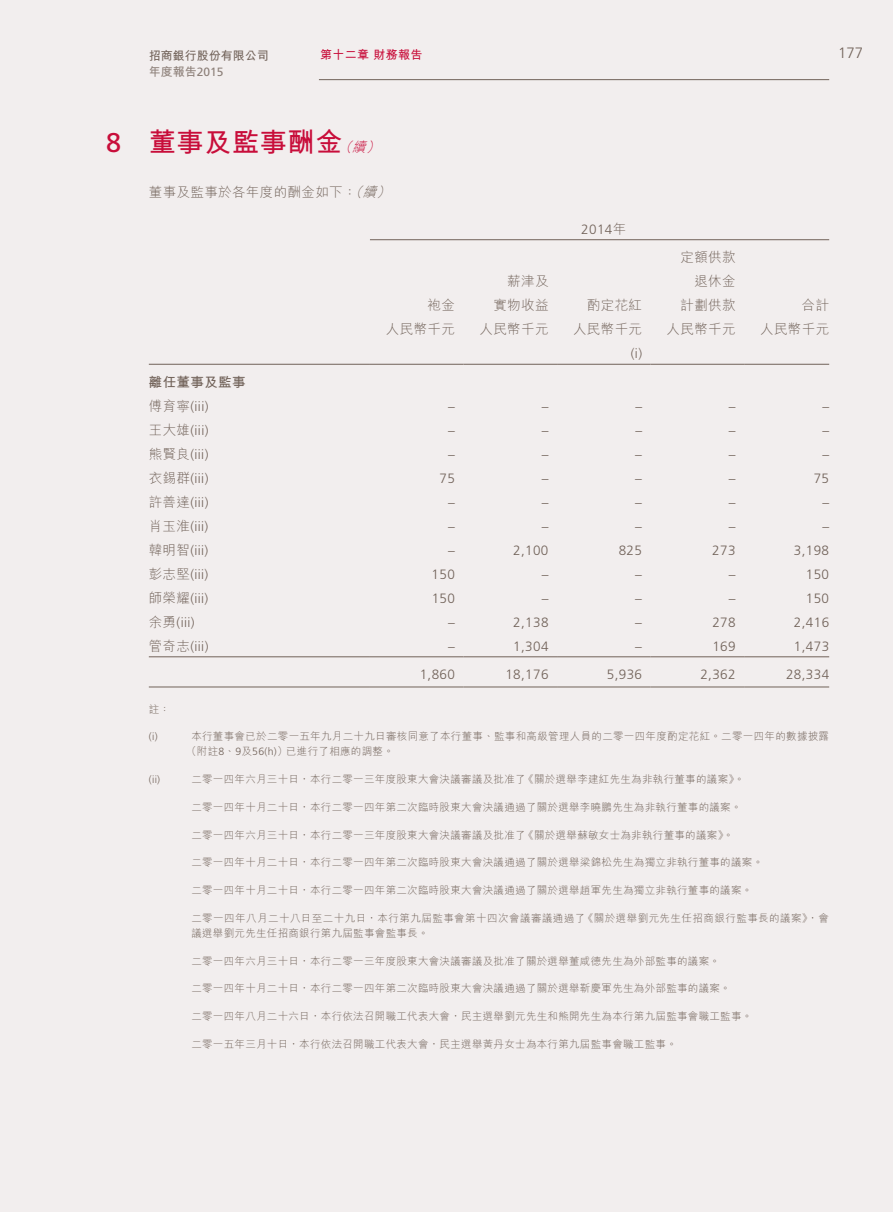
<style>
.page{position:relative;width:893px;height:1212px;background:#f2eeee}
.page>*{position:absolute;margin:0;border:0;box-sizing:border-box;transform-origin:0 0}
.t1{font:700 27px "M Hei HK";letter-spacing:.03em;color:#c80d3a}
.t2{font:300 15px "Frutiger LT Std";color:#716259}
.t3{font:300 13.5px "Frutiger LT Std";letter-spacing:.03em;color:#716259}
.t4{font:300 13.5px/24px "M Hei HK";letter-spacing:.03em;color:#716259;text-align:right}
.t5{font:700 13.5px "M Hei HK";letter-spacing:.03em;color:#716259}
.t6{font:700 12px "M Hei HK";color:#716259}
.t7{font:700 12px "M Hei HK";letter-spacing:.03em;color:#c80d3a}
.t8{font:700 12px "M Hei HK";color:#8c7f78}
.t9{font:300 10.5px/15px "M Hei HK";letter-spacing:.03em;color:#716259}
.t10{font:300 10.5px "Frutiger LT Std";color:#716259}
.s1{font-family:"Frutiger LT Std";font-weight:400}
.s2{font-weight:300;font-style:italic;font-size:13.5px}
.s3{font-style:italic}
.s4{font-family:"M Hei HK"}
.s5{font-family:"Frutiger LT Std"}
</style>
<div class="page">
<hr style="left:319px;top:79px;width:510px;height:1px;background:#716259">
<hr style="left:370px;top:239px;width:459px;height:1px;background:#716259">
<hr style="left:149px;top:364px;width:221px;height:1px;background:#716259">
<hr style="left:370px;top:364px;width:93px;height:1px;background:#716259">
<hr style="left:463px;top:364px;width:94px;height:1px;background:#716259">
<hr style="left:557px;top:364px;width:94px;height:1px;background:#716259">
<hr style="left:651px;top:364px;width:93px;height:1px;background:#716259">
<hr style="left:744px;top:364px;width:85px;height:1px;background:#716259">
<hr style="left:149px;top:656px;width:221px;height:1px;background:#716259">
<hr style="left:370px;top:656px;width:93px;height:1px;background:#716259">
<hr style="left:463px;top:656px;width:94px;height:1px;background:#716259">
<hr style="left:557px;top:656px;width:94px;height:1px;background:#716259">
<hr style="left:651px;top:656px;width:93px;height:1px;background:#716259">
<hr style="left:744px;top:656px;width:85px;height:1px;background:#716259">
<hr style="left:149px;top:686px;width:221px;height:1px;background:#716259">
<hr style="left:370px;top:686px;width:93px;height:1px;background:#716259">
<hr style="left:463px;top:686px;width:94px;height:1px;background:#716259">
<hr style="left:557px;top:686px;width:94px;height:1px;background:#716259">
<hr style="left:651px;top:686px;width:93px;height:1px;background:#716259">
<hr style="left:744px;top:686px;width:85px;height:1px;background:#716259">
<p class="t6" style="left:149px;top:46px;width:121px">招商銀行股份有限公司</p>
<p class="t7" style="left:320px;top:46px;width:104px">第十二章財務報告</p>
<p class="t8" style="left:149px;top:63px;width:76px">年度報告<span class="s1">2015</span></p>
<h2 class="t2" style="left:838px;top:45px;width:27px">177</h2>
<h1 class="t1" style="left:106px;top:122px;width:280px"><span class="s1">8</span> 董事及監事酬金<span class="s2">（續）</span></h1>
<p class="t4" style="left:149px;top:179px;width:248px">董事及監事於各年度的酬金如下：<span class="s3">（續）</span></p>
<p class="t4" style="left:428px;top:293px;width:29px">袍金</p>
<p class="t4" style="left:493px;top:269px;width:57px">薪津及實物收益</p>
<p class="t3" style="left:581px;top:221px;width:47px">2014<span class="s4">年</span></p>
<p class="t4" style="left:587px;top:293px;width:57px">酌定花紅</p>
<p class="t4" style="left:680px;top:245px;width:57px">定額供款退休金計劃供款</p>
<p class="t4" style="left:802px;top:293px;width:29px">合計</p>
<p class="t4" style="left:386px;top:317px;width:71px">人民幣千元</p>
<p class="t4" style="left:479px;top:317px;width:71px">人民幣千元</p>
<p class="t4" style="left:573px;top:317px;width:71px">人民幣千元</p>
<p class="t4" style="left:667px;top:317px;width:71px">人民幣千元</p>
<p class="t4" style="left:760px;top:317px;width:71px">人民幣千元</p>
<p class="t3" style="left:631px;top:346px;width:13px">(i)</p>
<p class="t5" style="left:149px;top:372px;width:98px">離任董事及監事</p>
<p class="t3" style="left:149px;top:398px;width:61px"><span class="s4">傅育寧</span>(iii)</p>
<p class="t3" style="left:448px;top:398px;width:8px">–</p>
<p class="t3" style="left:542px;top:398px;width:8px">–</p>
<p class="t3" style="left:635px;top:398px;width:8px">–</p>
<p class="t3" style="left:729px;top:398px;width:8px">–</p>
<p class="t3" style="left:822px;top:398px;width:8px">–</p>
<p class="t3" style="left:149px;top:422px;width:61px"><span class="s4">王大雄</span>(iii)</p>
<p class="t3" style="left:448px;top:422px;width:8px">–</p>
<p class="t3" style="left:542px;top:422px;width:8px">–</p>
<p class="t3" style="left:635px;top:422px;width:8px">–</p>
<p class="t3" style="left:729px;top:422px;width:8px">–</p>
<p class="t3" style="left:822px;top:422px;width:8px">–</p>
<p class="t3" style="left:149px;top:446px;width:61px"><span class="s4">熊賢良</span>(iii)</p>
<p class="t3" style="left:448px;top:446px;width:8px">–</p>
<p class="t3" style="left:542px;top:446px;width:8px">–</p>
<p class="t3" style="left:635px;top:446px;width:8px">–</p>
<p class="t3" style="left:729px;top:446px;width:8px">–</p>
<p class="t3" style="left:822px;top:446px;width:8px">–</p>
<p class="t3" style="left:149px;top:470px;width:61px"><span class="s4">衣錫群</span>(iii)</p>
<p class="t3" style="left:440px;top:470px;width:17px">75</p>
<p class="t3" style="left:542px;top:470px;width:8px">–</p>
<p class="t3" style="left:635px;top:470px;width:8px">–</p>
<p class="t3" style="left:729px;top:470px;width:8px">–</p>
<p class="t3" style="left:814px;top:470px;width:17px">75</p>
<p class="t3" style="left:149px;top:494px;width:61px"><span class="s4">許善達</span>(iii)</p>
<p class="t3" style="left:448px;top:494px;width:8px">–</p>
<p class="t3" style="left:542px;top:494px;width:8px">–</p>
<p class="t3" style="left:635px;top:494px;width:8px">–</p>
<p class="t3" style="left:729px;top:494px;width:8px">–</p>
<p class="t3" style="left:822px;top:494px;width:8px">–</p>
<p class="t3" style="left:149px;top:518px;width:61px"><span class="s4">肖玉淮</span>(iii)</p>
<p class="t3" style="left:448px;top:518px;width:8px">–</p>
<p class="t3" style="left:542px;top:518px;width:8px">–</p>
<p class="t3" style="left:635px;top:518px;width:8px">–</p>
<p class="t3" style="left:729px;top:518px;width:8px">–</p>
<p class="t3" style="left:822px;top:518px;width:8px">–</p>
<p class="t3" style="left:149px;top:542px;width:61px"><span class="s4">韓明智</span>(iii)</p>
<p class="t3" style="left:448px;top:542px;width:8px">–</p>
<p class="t3" style="left:513px;top:542px;width:37px">2,100</p>
<p class="t3" style="left:619px;top:542px;width:25px">825</p>
<p class="t3" style="left:712px;top:542px;width:25px">273</p>
<p class="t3" style="left:794px;top:542px;width:37px">3,198</p>
<p class="t3" style="left:149px;top:566px;width:61px"><span class="s4">彭志堅</span>(iii)</p>
<p class="t3" style="left:432px;top:566px;width:25px">150</p>
<p class="t3" style="left:542px;top:566px;width:8px">–</p>
<p class="t3" style="left:635px;top:566px;width:8px">–</p>
<p class="t3" style="left:729px;top:566px;width:8px">–</p>
<p class="t3" style="left:806px;top:566px;width:25px">150</p>
<p class="t3" style="left:149px;top:590px;width:61px"><span class="s4">師榮耀</span>(iii)</p>
<p class="t3" style="left:432px;top:590px;width:25px">150</p>
<p class="t3" style="left:542px;top:590px;width:8px">–</p>
<p class="t3" style="left:635px;top:590px;width:8px">–</p>
<p class="t3" style="left:729px;top:590px;width:8px">–</p>
<p class="t3" style="left:806px;top:590px;width:25px">150</p>
<p class="t3" style="left:149px;top:614px;width:47px"><span class="s4">余勇</span>(iii)</p>
<p class="t3" style="left:448px;top:614px;width:8px">–</p>
<p class="t3" style="left:513px;top:614px;width:37px">2,138</p>
<p class="t3" style="left:635px;top:614px;width:8px">–</p>
<p class="t3" style="left:712px;top:614px;width:25px">278</p>
<p class="t3" style="left:794px;top:614px;width:37px">2,416</p>
<p class="t3" style="left:149px;top:638px;width:61px"><span class="s4">管奇志</span>(iii)</p>
<p class="t3" style="left:448px;top:638px;width:8px">–</p>
<p class="t3" style="left:513px;top:638px;width:37px">1,304</p>
<p class="t3" style="left:635px;top:638px;width:8px">–</p>
<p class="t3" style="left:712px;top:638px;width:25px">169</p>
<p class="t3" style="left:794px;top:638px;width:37px">1,473</p>
<p class="t3" style="left:420px;top:667px;width:37px">1,860</p>
<p class="t3" style="left:505px;top:667px;width:45px">18,176</p>
<p class="t3" style="left:607px;top:667px;width:37px">5,936</p>
<p class="t3" style="left:700px;top:667px;width:37px">2,362</p>
<p class="t3" style="left:786px;top:667px;width:45px">28,334</p>
<p class="t9" style="left:149px;top:701px;width:23px">註：</p>
<p class="t10" style="left:149px;top:731px;width:10px">(i)</p>
<p class="t9" style="left:186px;top:728px;width:644px;text-indent:5px">本行董事會已於二零一五年九月二十九日審核同意了本行董事、監事和高級管理人員的二零一四年度酌定花紅。二零一四年的數據披露（附註<span class="s5">8</span>、<span class="s5">9</span>及<span class="s5">56(h)</span>）已進行了相應的調整。</p>
<p class="t10" style="left:149px;top:773px;width:13px">(ii)</p>
<p class="t9" style="left:191px;top:771px;width:555px">二零一四年六月三十日，本行二零一三年度股東大會決議審議及批准了《關於選舉李建紅先生為非執行董事的議案》。</p>
<p class="t9" style="left:191px;top:799px;width:552px">二零一四年十月二十日，本行二零一四年第二次臨時股東大會決議通過了關於選舉李曉鵬先生為非執行董事的議案。</p>
<p class="t9" style="left:191px;top:827px;width:544px">二零一四年六月三十日，本行二零一三年度股東大會決議審議及批准了《關於選舉蘇敏女士為非執行董事的議案》。</p>
<p class="t9" style="left:191px;top:854px;width:573px">二零一四年十月二十日，本行二零一四年第二次臨時股東大會決議通過了關於選舉梁錦松先生為獨立非執行董事的議案。</p>
<p class="t9" style="left:191px;top:882px;width:562px">二零一四年十月二十日，本行二零一四年第二次臨時股東大會決議通過了關於選舉趙軍先生為獨立非執行董事的議案。</p>
<p class="t9" style="left:191px;top:910px;width:639px">二零一四年八月二十八日至二十九日，本行第九屆監事會第十四次會議審議通過了《關於選舉劉元先生任招商銀行監事長的議案》，會議選舉劉元先生任招商銀行第九屆監事會監事長。</p>
<p class="t9" style="left:191px;top:953px;width:530px">二零一四年六月三十日，本行二零一三年度股東大會決議審議及批准了關於選舉董咸德先生為外部監事的議案。</p>
<p class="t9" style="left:191px;top:980px;width:541px">二零一四年十月二十日，本行二零一四年第二次臨時股東大會決議通過了關於選舉靳慶軍先生為外部監事的議案。</p>
<p class="t9" style="left:191px;top:1008px;width:562px">二零一四年八月二十六日，本行依法召開職工代表大會，民主選舉劉元先生和熊開先生為本行第九屆監事會職工監事。</p>
<p class="t9" style="left:191px;top:1036px;width:487px">二零一五年三月十日，本行依法召開職工代表大會，民主選舉黃丹女士為本行第九屆監事會職工監事。</p>
</div>
